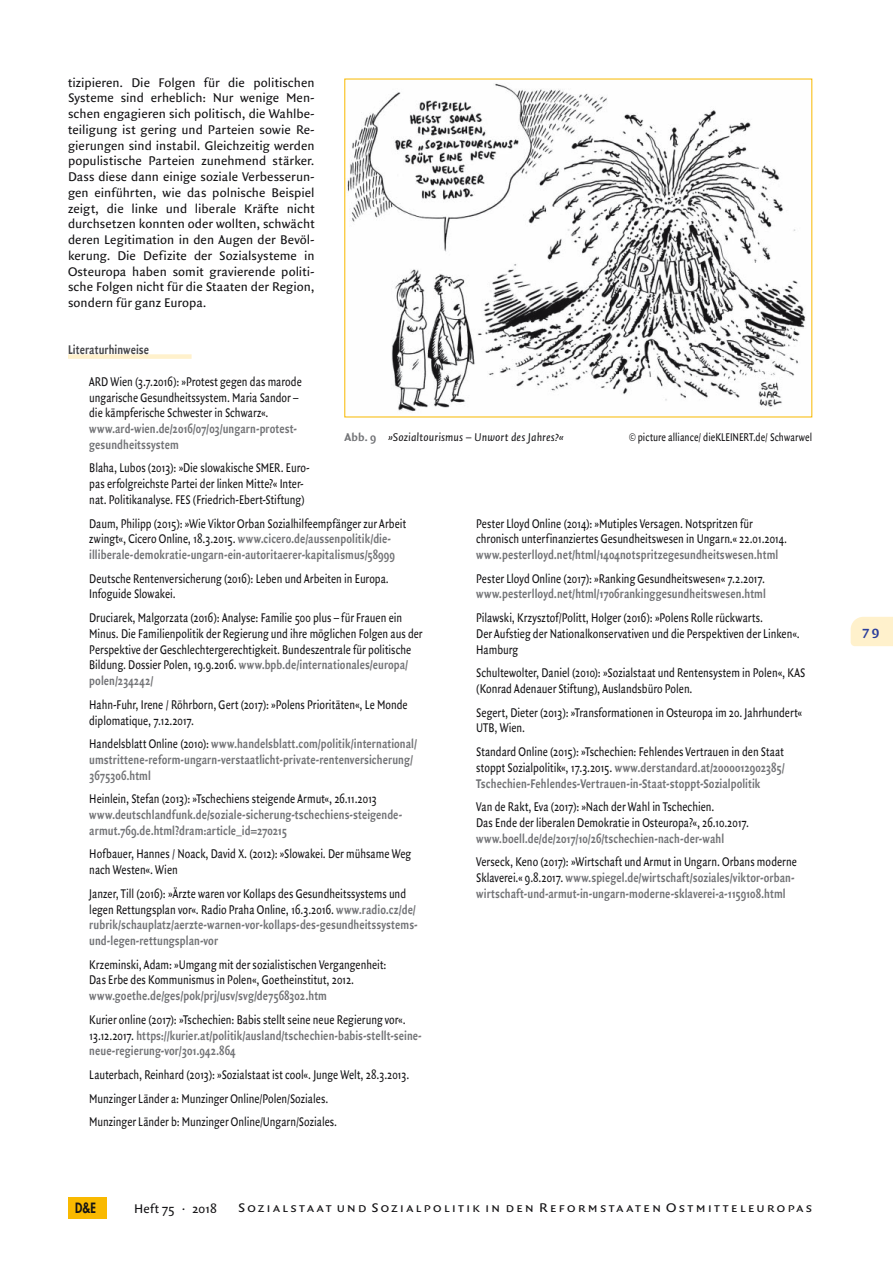
<style>
.page{position:relative;width:893px;height:1263px;background:#fff}
.page>*{position:absolute;margin:0;border:0;box-sizing:border-box;transform-origin:0 0}
.t1{font:800 13.8px "Futura";color:#141315;scale:.82 1}
.t2{font:13.5px/15.8px "Quadraat Sans";color:#141315;scale:.8 1}
.t3{font:700 13.5px/15.8px "Quadraat Sans";letter-spacing:.005em;color:#737477;scale:.8 1}
.t4{font:13.5px/15.8px "Quadraat Sans";color:#141315;text-align:justify}
.t5{font:13.5px "Quadraat Sans Caps";letter-spacing:.14em;color:#141315;scale:1.1 1}
.t6{font:700 13.5px "Quadraat Sans";letter-spacing:.005em;color:#444446;scale:.8 1}
.t7{font:700 13.5px "Quadraat Sans";color:#2b3e9c;scale:1.1 1}
.t8{font:12px "Quadraat Sans";color:#141315;scale:.8 1}
.t9{font:italic 12px "Quadraat Sans";letter-spacing:.01em;color:#141315}
.s1{font-weight:400;color:#141315}
.s2{font-weight:700;color:#737477}
.s3{font-weight:700;font-style:normal;color:#737477}
</style>
<div class="page">
<div style="left:68px;top:354px;width:124px;height:5px;background:#fff1cc"></div>
<img style="left:347px;top:83px;width:459px;height:328px">
<svg style="left:851px;top:617px;width:42px;height:29px"></svg>
<div style="left:68px;top:1197px;width:38px;height:21px;background:#f9b900"></div>
<p class="t4" style="left:68px;top:75px;width:248px">tizipieren. Die Folgen für die politischen Systeme sind erheblich: Nur wenige Men&shy;schen engagieren sich politisch, die Wahlbe&shy;teiligung ist gering und Parteien sowie Re&shy;gierungen sind instabil. Gleichzeitig werden populistische Parteien zunehmend stärker.<br>Dass diese dann einige soziale Verbesserun&shy;gen einführten, wie das polnische Beispiel zeigt, die linke und liberale Kräfte nicht durchsetzen konnten oder wollten, schwächt deren Legitimation in den Augen der Bevöl&shy;kerung. Die Defizite der Sozialsysteme in Osteuropa haben somit gravierende politi&shy;sche Folgen nicht für die Staaten der Region, sondern für ganz Europa.</p>
<p class="t6" style="left:68px;top:345px;width:103px">Literaturhinweise</p>
<p class="t2" style="left:89px;top:375px;width:267px">ARD Wien (3.7.2016): »Protest gegen das marode ungarische Gesundheitssystem. Maria Sandor – die kämpferische Schwester in Schwarz«.</p>
<p class="t3" style="left:89px;top:422px;width:261px">www.ard-wien.de/2016/07/03/ungarn-protest&shy;gesundheitssystem</p>
<p class="t2" style="left:89px;top:461px;width:277px">Blaha, Lubos (2013): »Die slowakische SMER. Euro&shy;pas erfolgreichste Partei der linken Mitte?« Inter&shy;nat. Politikanalyse. FES (Friedrich-Ebert-Stiftung)</p>
<p class="t3" style="left:89px;top:516px;width:398px"><span class="s1">Daum, Philipp (2015): »Wie Viktor Orban Sozialhilfeempfänger zur Arbeit zwingt«, Cicero Online, 18.3.2015.</span> www.cicero.de/aussenpolitik/die&shy;illiberale-demokratie-ungarn-ein-autoritaerer-kapitalismus/58999</p>
<p class="t2" style="left:89px;top:571px;width:376px">Deutsche Rentenversicherung (2016): Leben und Arbeiten in Europa.<br>Infoguide Slowakei.</p>
<p class="t2" style="left:89px;top:611px;width:418px">Druciarek, Malgorzata (2016): Analyse: Familie 500 plus – für Frauen ein Minus. Die Familienpolitik der Regierung und ihre möglichen Folgen aus der Perspektive der Geschlechtergerechtigkeit. Bundeszentrale für politische Bildung. Dossier Polen, 19.9.2016. <span class="s2">www.bpb.de/internationales/europa/ polen/234242/</span></p>
<p class="t2" style="left:89px;top:697px;width:400px">Hahn-Fuhr, Irene / Röhrborn, Gert (2017): »Polens Prioritäten«, Le Monde diplomatique, 7.12.2017.</p>
<p class="t3" style="left:89px;top:737px;width:411px"><span class="s1">Handelsblatt Online (2010):</span> www.handelsblatt.com/politik/international/ umstrittene-reform-ungarn-verstaatlicht-private-rentenversicherung/<br>3675306.html</p>
<p class="t2" style="left:89px;top:792px;width:361px">Heinlein, Stefan (2013): »Tschechiens steigende Armut«, 26.11.2013</p>
<p class="t3" style="left:89px;top:808px;width:393px">www.deutschlandfunk.de/soziale-sicherung-tschechiens-steigende&shy;armut.769.de.html?dram:article_id=270215</p>
<p class="t2" style="left:89px;top:847px;width:404px">Hofbauer, Hannes / Noack, David X. (2012): »Slowakei. Der mühsame Weg nach Westen«. Wien</p>
<p class="t2" style="left:89px;top:886px;width:412px">Janzer, Till (2016): »Ärzte waren vor Kollaps des Gesundheitssystems und legen Rettungsplan vor«. Radio Praha Online, 16.3.2016. <span class="s2">www.radio.cz/de/ rubrik/schauplatz/aerzte-warnen-vor-kollaps-des-gesundheitssystems&shy;und-legen-rettungsplan-vor</span></p>
<p class="t2" style="left:89px;top:957px;width:373px">Krzeminski, Adam: »Umgang mit der sozialistischen Vergangenheit:<br>Das Erbe des Kommunismus in Polen«, Goetheinstitut, 2012.</p>
<p class="t3" style="left:89px;top:989px;width:299px">www.goethe.de/ges/pok/prj/usv/svg/de7568302.htm</p>
<p class="t3" style="left:89px;top:1012px;width:417px"><span class="s1">Kurier online (2017): »Tschechien: Babis stellt seine neue Regierung vor«.<br>13.12.2017.</span> https://kurier.at/politik/ausland/tschechien-babis-stellt-seine&shy;neue-regierung-vor/301.942.864</p>
<p class="t2" style="left:89px;top:1064px;width:402px;line-height:23.7px">Lauterbach, Reinhard (2013): »Sozialstaat ist cool«. Junge Welt, 28.3.2013.<br>Munzinger Länder a: Munzinger Online/Polen/Soziales.<br>Munzinger Länder b: Munzinger Online/Ungarn/Soziales.</p>
<p class="t9" style="left:344px;top:432px;width:221px"><span class="s3">Abb. 9</span> »Sozialtourismus – Unwort des Jahres?«</p>
<p class="t8" style="left:629px;top:432px;width:230px">© picture alliance/ dieKLEINERT.de/ Schwarwel</p>
<p class="t2" style="left:476px;top:516px;width:390px">Pester Lloyd Online (2014): »Mutiples Versagen. Notspritzen für chronisch unterfinanziertes Gesundheitswesen in Ungarn.« 22.01.2014.</p>
<p class="t3" style="left:476px;top:548px;width:379px">www.pesterlloyd.net/html/1404notspritzegesundheitswesen.html</p>
<p class="t2" style="left:476px;top:571px;width:362px">Pester Lloyd Online (2017): »Ranking Gesundheitswesen« 7.2.2017.</p>
<p class="t3" style="left:476px;top:587px;width:363px">www.pesterlloyd.net/html/1706rankinggesundheitswesen.html</p>
<p class="t2" style="left:476px;top:611px;width:406px">Pilawski, Krzysztof/Politt, Holger (2016): »Polens Rolle rückwarts.<br>Der Aufstieg der Nationalkonservativen und die Perspektiven der Linken«.<br>Hamburg</p>
<p class="t2" style="left:476px;top:666px;width:413px">Schultewolter, Daniel (2010): »Sozialstaat und Rentensystem in Polen«, KAS (Konrad Adenauer Stiftung), Auslandsbüro Polen.</p>
<p class="t2" style="left:476px;top:705px;width:409px">Segert, Dieter (2013): »Transformationen in Osteuropa im 20. Jahrhundert«<br>UTB, Wien.</p>
<p class="t3" style="left:476px;top:745px;width:387px;text-align:justify"><span class="s1">Standard Online (2015): »Tschechien: Fehlendes Vertrauen in den Staat stoppt Sozialpolitik«, 17.3.2015.</span> www.derstandard.at/2000012902385/ Tschechien-Fehlendes-Vertrauen-in-Staat-stoppt-Sozialpolitik</p>
<p class="t2" style="left:476px;top:800px;width:343px">Van de Rakt, Eva (2017): »Nach der Wahl in Tschechien.<br>Das Ende der l iberalen Demokratie in Osteuropa?«, 26.10.2017.</p>
<p class="t3" style="left:476px;top:831px;width:311px">www.boell.de/de/2017/10/26/tschechien-nach-der-wahl</p>
<p class="t3" style="left:476px;top:855px;width:402px"><span class="s1">Verseck, Keno (2017): »Wirtschaft und Armut in Ungarn. Orbans moderne<br>Sklaverei.« 9.8.2017.</span> www.spiegel.de/wirtschaft/soziales/viktor-orban&shy;wirtschaft-und-armut-in-ungarn-moderne-sklaverei-a-1159108.html</p>
<p class="t1" style="left:75px;top:1201px;width:27px">D&amp;E</p>
<p class="t4" style="left:134px;top:1201px;width:84px">Heft 75 · 2018</p>
<p class="t5" style="left:238px;top:1199px;width:523px">Sozialstaat und Sozialpolitik in den Reformstaaten Ostmitteleuropas</p>
<p class="t7" style="left:862px;top:625px;width:17px">79</p>
</div>
